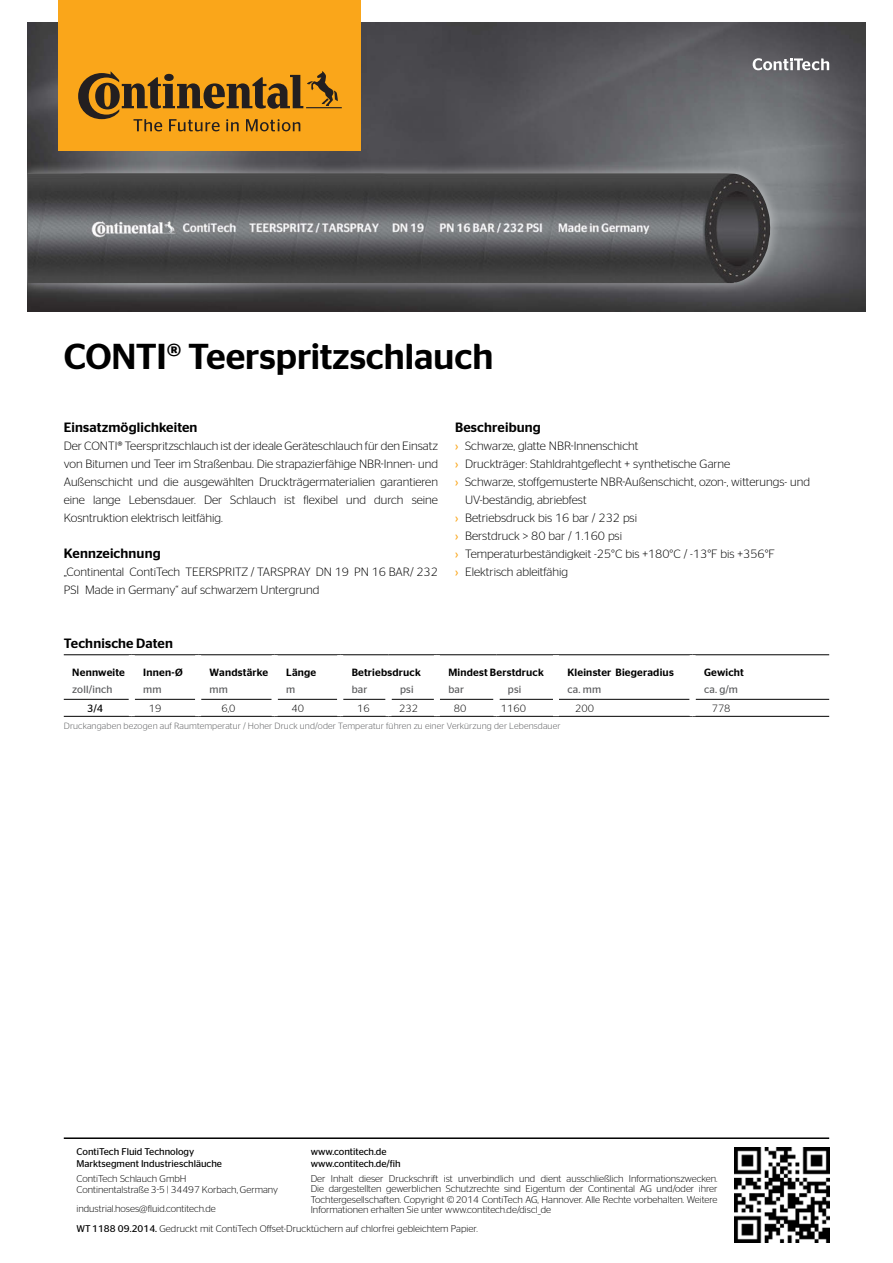
<style>
.page{position:relative;width:893px;height:1263px;background:#fff}
.page>*{position:absolute;margin:0;border:0;box-sizing:border-box;transform-origin:0 0}
.t1{font:500 36px "Continental Stag Sans";letter-spacing:-.005em;color:#000}
.t2{font:500 13.5px "Continental Stag Sans";letter-spacing:.01em;color:#000}
.t3{font:300 12px/18px "Continental Stag Sans";color:#000;text-align:justify}
.t4{font:500 10.5px "Continental Stag Sans";letter-spacing:.02em;color:#000}
.t5{font:10.5px "Continental Stag Sans";letter-spacing:.015em;color:#58595b}
.t6{font:300 10.5px "Continental Stag Sans";color:#000}
.t7{font:10.5px "Continental Stag Sans";color:#000}
.t8{font:300 9.75px/10.5px "Continental Stag Sans";color:#000;text-align:justify}
.t9{font:9.75px/11.7px "Continental Stag Sans";color:#000}
.t10{font:300 9px "Continental Stag Sans";letter-spacing:.015em;color:#58595b}
.s1{font-weight:400;font-size:11.25px;color:#faa61a}
.s2{font-weight:400}
</style>
<div class="page">
<hr style="left:64px;top:1137px;width:765px;height:2px;background:#000">
<img style="left:28px;top:22px;width:837px;height:289px">
<svg style="left:753px;top:58px;width:76px;height:12px"></svg>
<div style="left:16px;top:161px;width:766px;height:134px;background:#fff;opacity:.5"></div>
<img style="left:28px;top:173px;width:742px;height:110px">
<img style="left:734px;top:1147px;width:95px;height:95px">
<hr style="left:64px;top:716px;width:68px;height:1px;background:#000">
<hr style="left:132px;top:716px;width:66px;height:1px;background:#000">
<hr style="left:198px;top:716px;width:77px;height:1px;background:#000">
<hr style="left:275px;top:716px;width:65px;height:1px;background:#000">
<hr style="left:340px;top:716px;width:49px;height:1px;background:#000">
<hr style="left:389px;top:716px;width:48px;height:1px;background:#000">
<hr style="left:437px;top:716px;width:59px;height:1px;background:#000">
<hr style="left:496px;top:716px;width:60px;height:1px;background:#000">
<hr style="left:556px;top:716px;width:137px;height:1px;background:#000">
<hr style="left:693px;top:716px;width:136px;height:1px;background:#000">
<hr style="left:64px;top:699px;width:65px;height:1px;background:#000">
<hr style="left:135px;top:699px;width:60px;height:1px;background:#000">
<hr style="left:201px;top:699px;width:71px;height:1px;background:#000">
<hr style="left:278px;top:699px;width:59px;height:1px;background:#000">
<hr style="left:343px;top:699px;width:43px;height:1px;background:#000">
<hr style="left:392px;top:699px;width:42px;height:1px;background:#000">
<hr style="left:440px;top:699px;width:53px;height:1px;background:#000">
<hr style="left:499px;top:699px;width:54px;height:1px;background:#000">
<hr style="left:559px;top:699px;width:131px;height:1px;background:#000">
<hr style="left:696px;top:699px;width:133px;height:1px;background:#000">
<hr style="left:64px;top:654px;width:68px;height:1px;background:#000">
<hr style="left:132px;top:654px;width:66px;height:1px;background:#000">
<hr style="left:198px;top:654px;width:77px;height:1px;background:#000">
<hr style="left:275px;top:654px;width:65px;height:1px;background:#000">
<hr style="left:340px;top:654px;width:49px;height:1px;background:#000">
<hr style="left:389px;top:654px;width:48px;height:1px;background:#000">
<hr style="left:437px;top:654px;width:59px;height:1px;background:#000">
<hr style="left:496px;top:654px;width:60px;height:1px;background:#000">
<hr style="left:556px;top:654px;width:137px;height:1px;background:#000">
<hr style="left:693px;top:654px;width:136px;height:1px;background:#000">
<div style="left:58px;top:0;width:303px;height:151px;background:#faa61a"></div>
<svg style="left:78px;top:71px;width:264px;height:60px"></svg>
<h1 class="t1" style="left:64px;top:336px;width:431px">CONTI® Teerspritzschlauch</h1>
<p class="t2" style="left:64px;top:420px;width:135px">Einsatzmöglichkeiten</p>
<p class="t3" style="left:64px;top:437px;width:376px">Der CONTI® Teerspritzschlauch ist der ideale Geräteschlauch für den Einsatz von Bitumen und Teer im Straßenbau. Die strapazierfähige NBR-Innen- und Außenschicht und die ausgewählten Druckträgermaterialien garantieren eine lange Lebensdauer. Der Schlauch ist flexibel und durch seine Kosntruktion elektrisch leitfähig.</p>
<p class="t2" style="left:64px;top:546px;width:98px">Kennzeichnung</p>
<p class="t3" style="left:64px;top:563px;width:376px">„Continental ContiTech TEERSPRITZ / TARSPRAY DN 19 PN 16 BAR/ 232<br>PSI Made in Germany“ auf schwarzem Untergrund</p>
<p class="t2" style="left:455px;top:420px;width:87px">Beschreibung</p>
<p class="t3" style="left:455px;top:437px;width:185px"><span class="s1">›</span> Schwarze, glatte NBR-Innenschicht</p>
<p class="t3" style="left:455px;top:455px;width:277px"><span class="s1">›</span> Druckträger: Stahldrahtgeflecht + synthetische Garne</p>
<p class="t3" style="left:455px;top:473px;width:356px"><span class="s1">›</span> Schwarze, stoffgemusterte NBR-Außenschicht, ozon-, witterungs- und</p>
<p class="t3" style="left:465px;top:491px;width:123px">UV-beständig, abriebfest</p>
<p class="t3" style="left:455px;top:509px;width:184px"><span class="s1">›</span> Betriebsdruck bis 16 bar / 232 psi</p>
<p class="t3" style="left:455px;top:527px;width:169px"><span class="s1">›</span> Berstdruck &gt; 80 bar / 1.160 psi</p>
<p class="t3" style="left:455px;top:545px;width:322px"><span class="s1">›</span> Temperaturbeständigkeit -25°C bis +180°C / -13°F bis +356°F</p>
<p class="t3" style="left:455px;top:563px;width:115px"><span class="s1">›</span> Elektrisch ableitfähig</p>
<p class="t2" style="left:64px;top:636px;width:111px">Technische Daten</p>
<p class="t4" style="left:72px;top:666px;width:54px">Nennweite</p>
<p class="t4" style="left:143px;top:666px;width:41px">Innen-Ø</p>
<p class="t4" style="left:210px;top:666px;width:60px">Wandstärke</p>
<p class="t4" style="left:286px;top:666px;width:32px">Länge</p>
<p class="t4" style="left:352px;top:666px;width:71px">Betriebsdruck</p>
<p class="t4" style="left:448px;top:666px;width:97px">Mindest Berstdruck</p>
<p class="t4" style="left:567px;top:666px;width:108px">Kleinster Biegeradius</p>
<p class="t4" style="left:704px;top:666px;width:41px">Gewicht</p>
<p class="t5" style="left:72px;top:683px;width:42px">zoll/inch</p>
<p class="t5" style="left:143px;top:683px;width:20px">mm</p>
<p class="t5" style="left:210px;top:683px;width:20px">mm</p>
<p class="t5" style="left:286px;top:683px;width:11px">m</p>
<p class="t5" style="left:352px;top:683px;width:17px">bar</p>
<p class="t5" style="left:400px;top:683px;width:15px">psi</p>
<p class="t5" style="left:448px;top:683px;width:17px">bar</p>
<p class="t5" style="left:508px;top:683px;width:15px">psi</p>
<p class="t5" style="left:567px;top:683px;width:35px">ca. mm</p>
<p class="t5" style="left:704px;top:683px;width:35px">ca. g/m</p>
<p class="t7" style="left:87px;top:702px;width:18px">3/4</p>
<p class="t6" style="left:149px;top:703px;width:14px">19</p>
<p class="t6" style="left:221px;top:703px;width:16px">6,0</p>
<p class="t6" style="left:292px;top:703px;width:14px">40</p>
<p class="t6" style="left:357px;top:703px;width:14px">16</p>
<p class="t6" style="left:399px;top:703px;width:20px">232</p>
<p class="t6" style="left:454px;top:703px;width:14px">80</p>
<p class="t6" style="left:501px;top:703px;width:27px">1160</p>
<p class="t6" style="left:575px;top:703px;width:20px">200</p>
<p class="t6" style="left:712px;top:703px;width:20px">778</p>
<p class="t10" style="left:64px;top:721px;width:498px">Druckangaben bezogen auf Raumtemperatur / Hoher Druck und/oder Temperatur führen zu einer Verkürzung der Lebensdauer</p>
<p class="t9" style="left:77px;top:1145px;width:147px">ContiTech Fluid Technology<br>Marktsegment Industrieschläuche</p>
<p class="t8" style="left:77px;top:1173px;width:203px">ContiTech Schlauch GmbH<br>Continentalstraße 3-5 | 34497 Korbach, Germany</p>
<p class="t8" style="left:77px;top:1203px;width:141px">industrial.hoses@fluid.contitech.de</p>
<p class="t9" style="left:311px;top:1145px;width:91px">www.contitech.de www.contitech.de/fih</p>
<p class="t8" style="left:311px;top:1173px;width:408px">Der Inhalt dieser Druckschrift ist unverbindlich und dient ausschließlich Informationszwecken.<br>Die dargestellten gewerblichen Schutzrechte sind Eigentum der Continental AG und/oder ihrer Tochtergesellschaften. Copyright ©2014 ContiTech AG, Hannover. Alle Rechte vorbehalten. Weitere Informationen erhalten Sie unter www.contitech.de/discl_de</p>
<p class="t8" style="left:77px;top:1223px;width:403px"><span class="s2">WT1188 09.2014.</span> Gedruckt mit ContiTech Offset-Drucktüchern auf chlorfrei gebleichtem Papier.</p>
</div>
